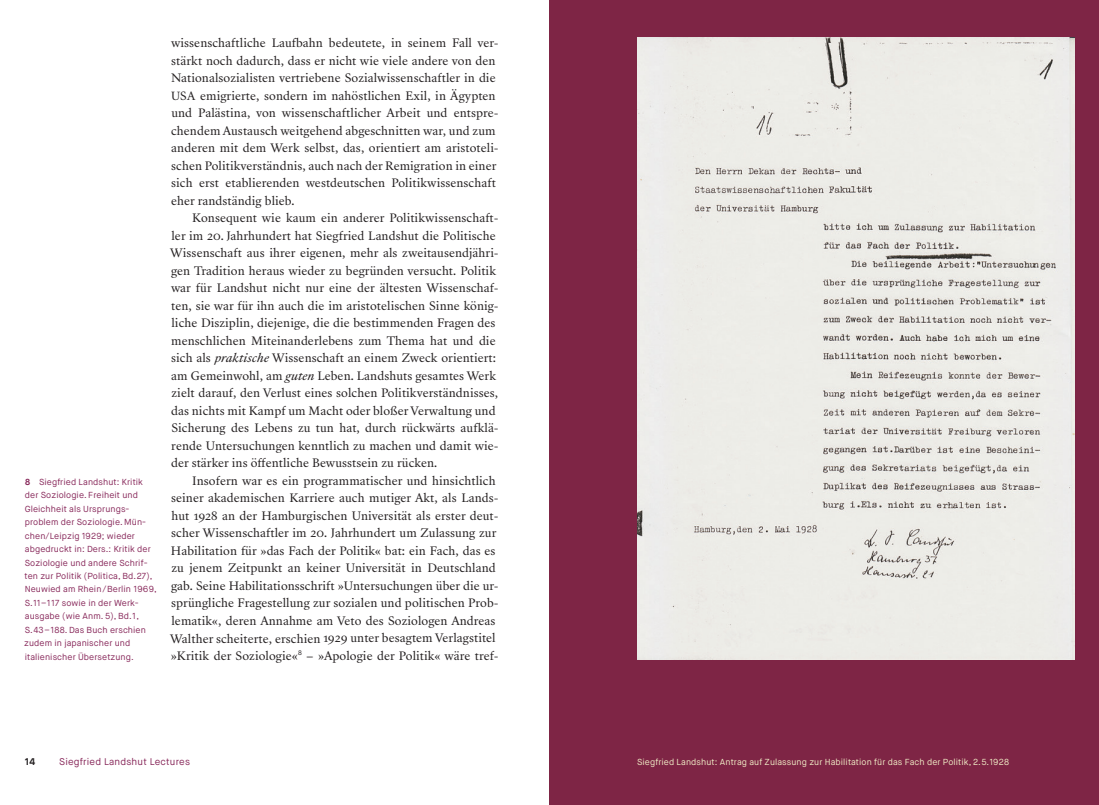
<style>
.page{position:relative;width:1099px;height:805px;background:#fff}
.page>*{position:absolute;margin:0;border:0;box-sizing:border-box;transform-origin:0 0}
.t1{font:11.25px/17.5px "Sang Bleu Republic";letter-spacing:.005em;color:#231f20}
.t2{font:9.75px "Maison Neue";letter-spacing:.02em;color:#88295b}
.t3{font:700 9.75px "Maison Neue";color:#231f20}
.t4{font:8.75px/13.5px "Maison Neue";letter-spacing:.01em;color:#88295b}
.t5{font:8.75px "Maison Neue";letter-spacing:.01em;color:#efebc5}
.s1{font-weight:700}
.s2{font-size:11px}
.s3{font-size:11.12px}
.s4{font-style:italic}
</style>
<div class="page">
<div style="left:549px;top:0;width:549px;height:804px;background:#7e2545"></div>
<img style="left:637px;top:38px;width:437px;height:621px">
<p class="t4" style="left:24px;top:475px;width:134px"><span class="s1">8</span> Siegfried Landshut: Kritik der Soziologie. Freiheit und<br>Gleichheit als Ursprungs&shy;problem der Soziologie. Mün&shy;chen/Leipzig 1929; wieder abgedruckt in: Ders.: Kritik der -Soziologie und andere Schrif&shy;ten zur Politik (Politica, Bd.27),<br>Neuwied am Rhein/ Berlin 1969,<br>S.11–117 sowie in der Werk&shy;ausgabe (wie Anm. 5), Bd.1,<br>S.43–188. Das Buch erschien zudem in japanischer und italienischer Übersetzung.</p>
<p class="t1" style="left:171px;top:34px;width:329px">wissenschaftliche Laufbahn bedeutete, in seinem Fall ver&shy;stärkt noch dadurch, dass er nicht wie viele andere von den Nationalsozialisten vertriebene Sozialwissenschaftler in die <span class="s2">USA</span> emigrierte, sondern im nahöstlichen Exil, in Ägypten und Palästina, von wissenschaftlicher Arbeit und entspre&shy;chendem Austausch weitgehend abgeschnitten war, und zum anderen mit dem Werk selbst, das, orientiert am aristoteli&shy;schen Politikverständnis, auch nach der Remigration in einer sich erst etablierenden westdeutschen Politikwissenschaft eher randständig blieb.</p>
<p class="t1" style="left:170px;top:209px;width:330px;text-indent:22px">Konsequent wie kaum ein anderer Politikwissenschaft&shy;ler im <span class="s3">20</span>. Jahrhundert hat Siegfried Landshut die Politische Wissenschaft aus ihrer eigenen, mehr als zweitausendjähri&shy;gen Tradition heraus wieder zu begründen versucht. Politik war für Landshut nicht nur eine der ältesten Wissenschaf&shy;ten, sie war für ihn auch die im aristotelischen Sinne könig&shy;liche Disziplin, diejenige, die die bestimmenden Fragen des menschlichen Miteinanderlebens zum Thema hat und die sich als <span class="s4">praktische</span> Wissenschaft an einem Zweck orientiert: am Gemeinwohl, am <span class="s4">guten</span> Leben. Landshuts gesamtes Werk zielt darauf, den Verlust eines solchen Politikverständnisses, das nichts mit Kampf um Macht oder bloßer Verwaltung und Sicherung des Lebens zu tun hat, durch rückwärts aufklä&shy;rende Untersuchungen kenntlich zu machen und damit wie&shy;der stärker ins öffentliche Bewusstsein zu rücken.</p>
<p class="t1" style="left:170px;top:472px;width:330px;text-indent:22px">Insofern war es ein programmatischer und hinsichtlich seiner akademischen Karriere auch mutiger Akt, als Lands&shy;hut <span class="s3">1928</span> an der Hamburgischen Universität als erster deut&shy;scher Wissenschaftler im <span class="s3">20</span>. Jahrhundert um Zulassung zur Habilitation für »das Fach der Politik« bat: ein Fach, das es zu jenem Zeitpunkt an keiner Universität in Deutschland gab. Seine Habilitationsschrift »Untersuchungen über die ur&shy;sprüngliche Fragestellung zur sozialen und politischen Prob&shy;lematik«, deren Annahme am Veto des Soziologen Andreas Walther scheiterte, erschien <span class="s3">1929</span> unter besagtem Verlagstitel »Kritik der Soziologie«<sup>8</sup> – »Apologie der Politik« wäre tref-</p>
<p class="t3" style="left:25px;top:755px;width:12px">14</p>
<p class="t2" style="left:59px;top:755px;width:132px">Siegfried Landshut Lectures</p>
<p class="t5" style="left:637px;top:756px;width:373px">Siegfried Landshut: Antrag auf Zulassung zur Habilitation für das Fach der Politik, 2.5.1928</p>
</div>
